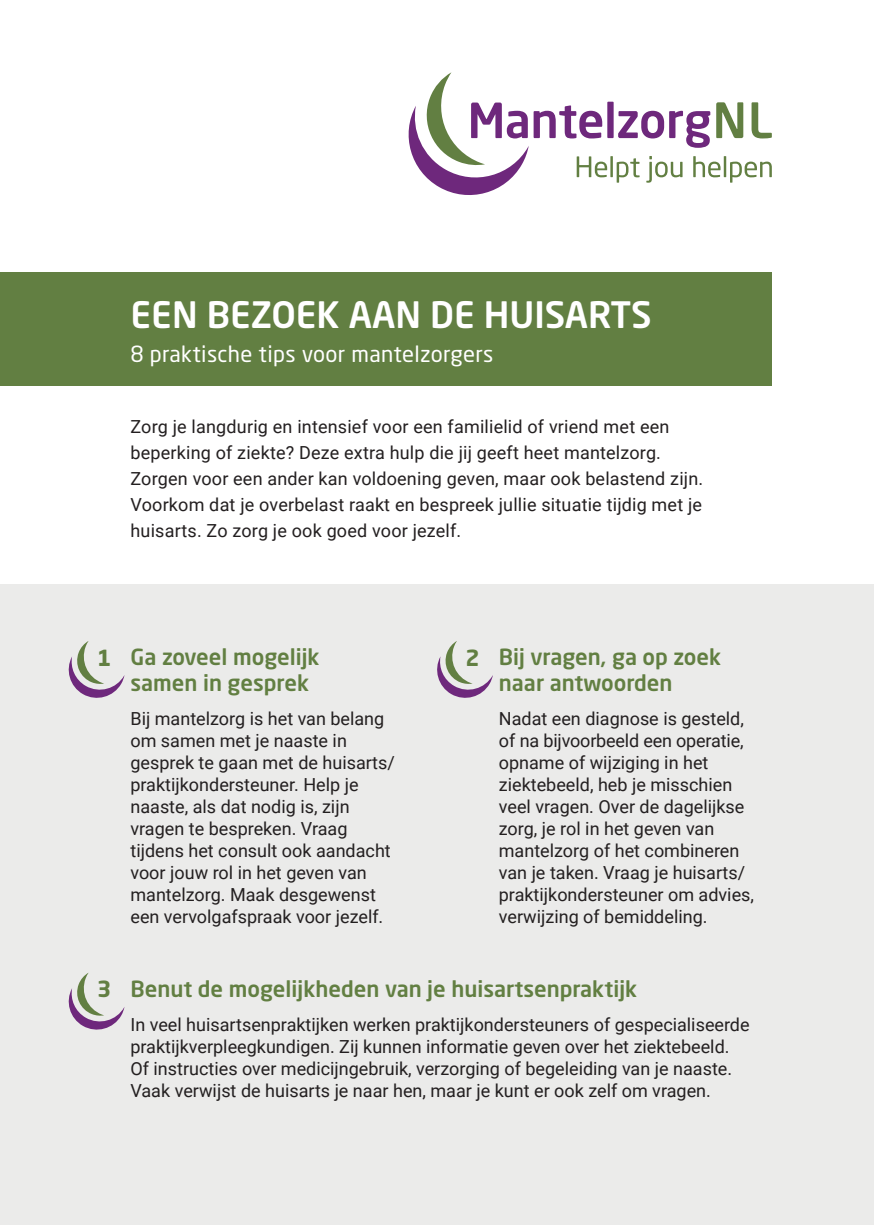
<style>
.page{position:relative;width:874px;height:1225px;background:#fff}
.page>*{position:absolute;margin:0;border:0;box-sizing:border-box;transform-origin:0 0}
.t1{font:500 36px "Neo Sans W1 G";color:#fff}
.t2{font:500 22px/26px "Neo Sans W1 G";color:#627f42}
.t3{font:22px "Neo Sans W1 G";letter-spacing:.015em;color:#fff}
.t4{font:700 22px "Neo Sans W1 G";color:#627f42}
.t5{font:18px/22px "Roboto";color:#231f20}
</style>
<div class="page">
<div style="left:0;top:584px;width:873px;height:641px;background:#ebebea"></div>
<div style="left:607px;top:102px;width:6px;height:36px;background:#6e287c"></div>
<svg style="left:618px;top:102px;width:125px;height:46px"></svg>
<svg style="left:751px;top:102px;width:20px;height:36px"></svg>
<svg style="left:408px;top:72px;width:199px;height:123px"></svg>
<hr style="left:610px;top:156px;width:2px;height:21px;background:#627f42">
<svg style="left:616px;top:158px;width:23px;height:25px"></svg>
<svg style="left:646px;top:156px;width:36px;height:27px"></svg>
<svg style="left:693px;top:156px;width:27px;height:21px"></svg>
<hr style="left:723px;top:156px;width:2px;height:21px;background:#627f42">
<svg style="left:730px;top:162px;width:41px;height:21px"></svg>
<div style="left:0;top:272px;width:771px;height:114px;background:#627f42"></div>
<svg style="left:69px;top:641px;width:55px;height:57px"></svg>
<svg style="left:437px;top:641px;width:55px;height:57px"></svg>
<svg style="left:69px;top:972px;width:55px;height:57px"></svg>
<h1 class="t1" style="left:130px;top:292px;width:522px">EEN BEZOEK AAN DE HUISARTS</h1>
<p class="t3" style="left:130px;top:340px;width:364px">8 praktische tips voor mantelzorgers</p>
<p class="t5" style="left:130px;top:413px;width:574px;line-height:26px">Zorg je langdurig en intensief voor een familielid of vriend met een beperking of ziekte? Deze extra hulp die jij geeft heet mantelzorg.<br>Zorgen voor een ander kan voldoening geven, maar ook belastend zijn.<br>Voorkom dat je overbelast raakt en bespreek jullie situatie tijdig met je huisarts. Zo zorg je ook goed voor jezelf.</p>
<p class="t4" style="left:97px;top:643px;width:16px">1</p>
<p class="t2" style="left:498px;top:643px;width:224px">Bij vragen, ga op zoek naar antwoorden</p>
<p class="t5" style="left:498px;top:707px;width:256px">Nadat een diagnose is gesteld, of na bijvoorbeeld een operatie, opname of wijziging in het ziektebeeld, heb je misschien veel vragen. Over de dagelijkse zorg, je rol in het geven van mantelzorg of het combineren van je taken. Vraag je huisarts/ praktijkondersteuner om advies, verwijzing of bemiddeling.</p>
<p class="t2" style="left:130px;top:643px;width:191px">Ga zoveel mogelijk samen in gesprek</p>
<p class="t5" style="left:130px;top:707px;width:266px">Bij mantelzorg is het van belang om samen met je naaste in gesprek te gaan met de huisarts/ praktijkondersteuner. Help je naaste, als dat nodig is, zijn vragen te bespreken. Vraag tijdens het consult ook aandacht voor jouw rol in het geven van mantelzorg. Maak desgewenst een vervolgafspraak voor jezelf.</p>
<p class="t4" style="left:465px;top:643px;width:16px">2</p>
<p class="t4" style="left:97px;top:975px;width:16px">3</p>
<p class="t2" style="left:130px;top:975px;width:508px">Benut de mogelijkheden van je huisartsenpraktijk</p>
<p class="t5" style="left:130px;top:1012px;width:620px">In veel huisartsenpraktijken werken praktijkondersteuners of gespecialiseerde praktijkverpleegkundigen. Zij kunnen informatie geven over het ziektebeeld.<br>Of instructies over medicijngebruik, verzorging of begeleiding van je naaste.<br>Vaak verwijst de huisarts je naar hen, maar je kunt er ook zelf om vragen.</p>
</div>
